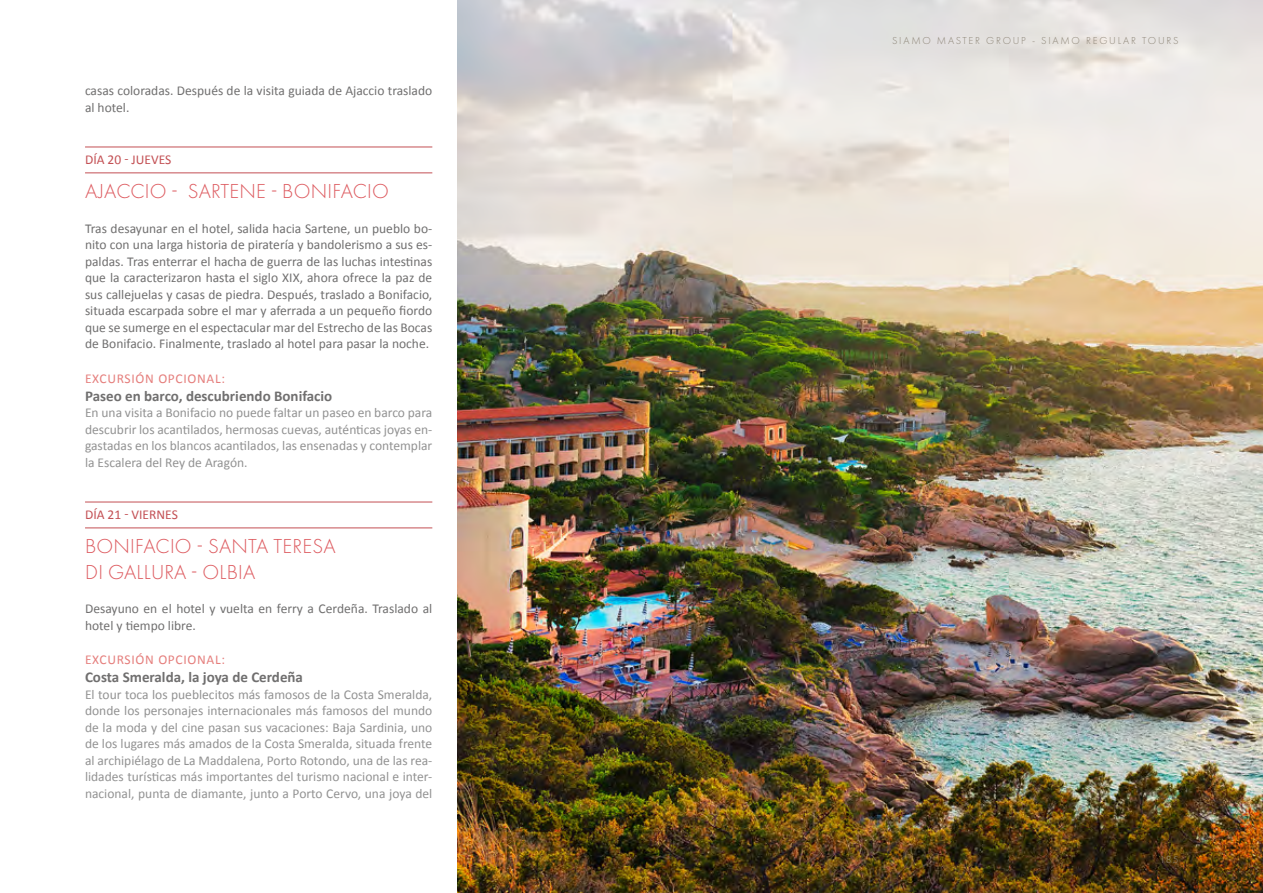
<style>
.page{position:relative;width:1263px;height:893px;background:#fff}
.page>*{position:absolute;margin:0;border:0;box-sizing:border-box;transform-origin:0 0}
.t1{font:300 21px/25.5px "Futura PT";letter-spacing:.01em;color:#dd5a5f}
.t2{font:700 15px "Calibri";color:#706f6f}
.t3{font:13.5px/16.5px "Calibri";color:#706f6f}
.t4{font:13.5px/16.5px "Calibri";color:#929292;text-align:justify}
.t5{font:13.5px "Calibri";letter-spacing:.05em;color:#e57e7c}
.t6{font:13.5px "Calibri";color:#c35054}
.t7{font:300 10.5px "Futura PT";letter-spacing:.17em;color:#8d8577}
</style>
<div class="page">
<hr style="left:85px;top:147px;width:347px;height:1px;background:#c35054">
<hr style="left:85px;top:173px;width:347px;height:1px;background:#c35054">
<hr style="left:85px;top:502px;width:347px;height:1px;background:#c35054">
<hr style="left:85px;top:528px;width:347px;height:1px;background:#c35054">
<img style="left:458px;top:0;width:805px;height:893px">
<p class="t3" style="left:85px;top:82px;width:349px">casas coloradas. Después de la visita guiada de Ajaccio traslado al hotel.</p>
<p class="t6" style="left:85px;top:151px;width:88px">DÍA 20 - JUEVES</p>
<h1 class="t1" style="left:85px;top:179px;width:305px">AJACCIO - SARTENE - BONIFACIO</h1>
<p class="t3" style="left:85px;top:219px;width:349px;text-align:justify">Tras desayunar en el hotel, salida hacia Sartene, un pueblo bo&shy;nito con una larga historia de piratería y bandolerismo a sus es&shy;paldas. Tras enterrar el hacha de guerra de las luchas intestinas que la caracterizaron hasta el siglo XIX, ahora ofrece la paz de sus callejuelas y casas de piedra. Después, traslado a Bonifacio, situada escarpada sobre el mar y aferrada a un pequeño fiordo que se sumerge en el espectacular mar del Estrecho de las Bocas de Bonifacio. Finalmente, traslado al hotel para pasar la noche.</p>
<p class="t5" style="left:85px;top:370px;width:141px">EXCURSIÓN OPCIONAL:</p>
<p class="t2" style="left:85px;top:385px;width:249px">Paseo en barco, descubriendo Bonifacio</p>
<p class="t4" style="left:85px;top:404px;width:349px">En una visita a Bonifacio no puede faltar un paseo en barco para descubrir los acantilados, hermosas cuevas, auténticas joyas en&shy;gastadas en los blancos acantilados, las ensenadas y contemplar la Escalera del Rey de Aragón.</p>
<p class="t6" style="left:85px;top:506px;width:94px">DÍA 21 - VIERNES</p>
<h1 class="t1" style="left:85px;top:534px;width:252px">BONIFACIO - SANTA TERESA<br>DI GALLURA - OLBIA</h1>
<p class="t3" style="left:85px;top:600px;width:349px">Desayuno en el hotel y vuelta en ferry a Cerdeña. Traslado al hotel y tiempo libre.</p>
<p class="t5" style="left:85px;top:651px;width:141px">EXCURSIÓN OPCIONAL:</p>
<p class="t2" style="left:85px;top:667px;width:219px">Costa Smeralda, la joya de Cerdeña</p>
<p class="t4" style="left:85px;top:685px;width:349px">El tour toca los pueblecitos más famosos de la Costa Smeralda, donde los personajes internacionales más famosos del mundo de la moda y del cine pasan sus vacaciones: Baja Sardinia, uno de los lugares más amados de la Costa Smeralda, situada frente al archipiélago de La Maddalena, Porto Rotondo, una de las rea&shy;lidades turísticas más importantes del turismo nacional e inter&shy;nacional, punta de diamante, junto a Porto Cervo, una joya del</p>
<p class="t7" style="left:892px;top:34px;width:288px">SIAMO MASTER GROUP - SIAMO REGULAR TOURS</p>
<p class="t7" style="left:1159px;top:853px;width:21px">185</p>
</div>
